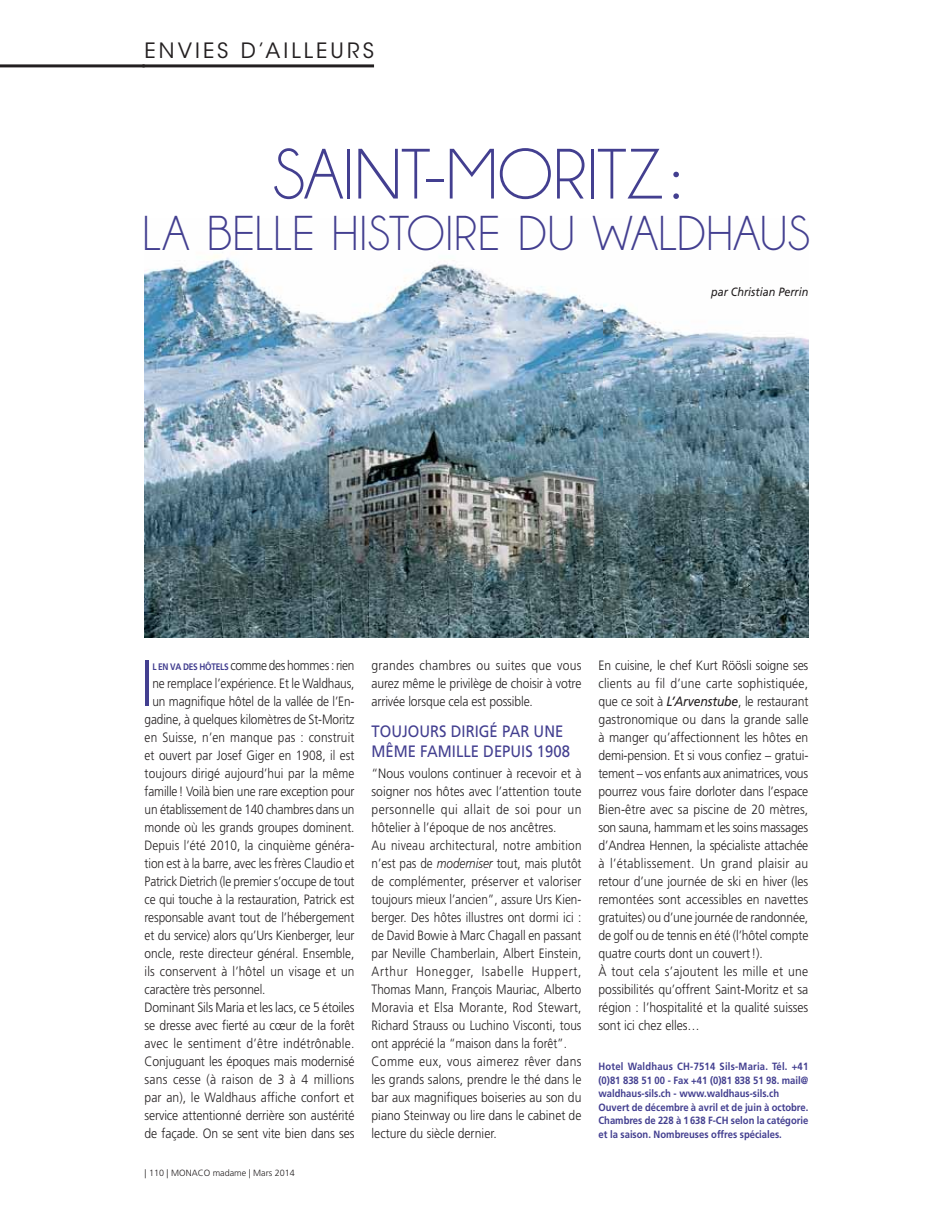
<style>
.page{position:relative;width:936px;height:1212px;background:#fff}
.page>*{position:absolute;margin:0;border:0;box-sizing:border-box;transform-origin:0 0}
.t1{font:72px "Champagne&Limousines";letter-spacing:-.01em;color:#433f90}
.t2{font:300 65.1px "Frutiger LT Std";color:#433f90;scale:.88 1}
.t3{font:49.5px "Champagne&Limousines";letter-spacing:.005em;color:#433f90}
.t4{font:21px "ITC Avant Garde Std";letter-spacing:.145em;color:#231f20}
.t5{font:16.5px/19.5px "Frutiger LT Std";color:#433f90;scale:.9 1}
.t6{font:300 13.5px/18px "Frutiger LT Std";color:#231f20;scale:.9 1}
.t7{font:300 13.5px "Frutiger LT Std";color:#231f20;scale:.88 1}
.t8{font:300 13.5px "Frutiger LT Std";letter-spacing:.02em;color:#231f20;scale:.9 1}
.t9{font:300 13.5px "Frutiger LT Std";letter-spacing:-.02em;color:#231f20;scale:.88 1}
.t10{font:italic 12px "Frutiger LT Std";color:#231f20;scale:.9 1}
.t11{font:700 10.5px/13.5px "Frutiger LT Std";color:#433f90;scale:.9 1}
.t12{font:300 9px "Frutiger LT Std";color:#231f20}
.s1{font-weight:700;font-size:9.45px;color:#433f90}
.s2{font-style:italic}
.s3{font-weight:400;font-style:italic}
</style>
<div class="page">
<hr style="left:0;top:64px;width:145px;height:3px;background:#231f20">
<img style="left:145px;top:255px;width:663px;height:383px">
<hr style="left:142px;top:64px;width:232px;height:3px;background:#231f20">
<h3 class="t4" style="left:145px;top:38px;width:231px">ENVIES D’AILLEURS</h3>
<h1 class="t1" style="left:272px;top:133px;width:410px">SAINT-MORITZ :</h1>
<h3 class="t3" style="left:142px;top:205px;width:669px">LA BELLE HISTOIRE DU WALDHAUS</h3>
<p class="t10" style="left:711px;top:285px;width:110px">par Christian Perrin</p>
<h2 class="t2" style="left:140px;top:646px;width:16px">I</h2>
<p class="t9" style="left:152px;top:657px;width:231px"><span class="s1">L EN VA DES HÔTELS</span> comme des hommes : rien</p>
<p class="t7" style="left:152px;top:675px;width:231px">ne remplace l’expérience. Et le Waldhaus,</p>
<p class="t7" style="left:152px;top:693px;width:231px">un magnifique hôtel de la vallée de l’En-</p>
<p class="t7" style="left:145px;top:711px;width:240px">gadine, à quelques kilomètres de St-Moritz</p>
<p class="t7" style="left:145px;top:729px;width:240px">en Suisse, n’en manque pas : construit</p>
<p class="t7" style="left:145px;top:747px;width:240px">et ouvert par Josef Giger en 1908, il est</p>
<p class="t7" style="left:145px;top:765px;width:240px">toujours dirigé aujourd’hui par la même</p>
<p class="t7" style="left:145px;top:783px;width:240px">famille ! Voilà bien une rare exception pour</p>
<p class="t7" style="left:145px;top:801px;width:240px">un établissement de 140 chambres dans un</p>
<p class="t7" style="left:145px;top:819px;width:240px">monde où les grands groupes dominent.</p>
<p class="t7" style="left:145px;top:837px;width:240px">Depuis l’été 2010, la cinquième généra-</p>
<p class="t7" style="left:145px;top:855px;width:240px">tion est à la barre, avec les frères Claudio et</p>
<p class="t7" style="left:145px;top:873px;width:240px">Patrick Dietrich (le premier s’occupe de tout</p>
<p class="t7" style="left:145px;top:891px;width:240px">ce qui touche à la restauration, Patrick est</p>
<p class="t7" style="left:145px;top:909px;width:240px">responsable avant tout de l’hébergement</p>
<p class="t7" style="left:145px;top:927px;width:240px">et du service) alors qu’Urs Kienberger, leur</p>
<p class="t7" style="left:145px;top:945px;width:240px">oncle, reste directeur général. Ensemble,</p>
<p class="t7" style="left:145px;top:963px;width:240px">ils conservent à l’hôtel un visage et un</p>
<p class="t7" style="left:145px;top:981px;width:139px">caractère très personnel.</p>
<p class="t6" style="left:145px;top:998px;width:234px">Dominant Sils Maria et les lacs, ce 5 étoiles</p>
<p class="t6" style="left:145px;top:1016px;width:235px">se dresse avec fierté au cœur de la forêt</p>
<p class="t8" style="left:145px;top:1035px;width:235px">avec le sentiment d’être indétrônable.</p>
<p class="t6" style="left:145px;top:1052px;width:235px">Conjuguant les époques mais modernisé</p>
<p class="t8" style="left:145px;top:1071px;width:234px">sans cesse (à raison de 3 à 4 millions</p>
<p class="t6" style="left:145px;top:1088px;width:234px">par an), le Waldhaus affiche confort et</p>
<p class="t6" style="left:145px;top:1106px;width:235px">service attentionné derrière son austérité</p>
<p class="t6" style="left:145px;top:1124px;width:235px">de façade. On se sent vite bien dans ses</p>
<p class="t12" style="left:145px;top:1168px;width:152px">| 110 | MONACO madame | Mars 2014</p>
<p class="t6" style="left:371px;top:656px;width:235px;text-align:justify">grandes chambres ou suites que vous aurez même le privilège de choisir à votre arrivée lorsque cela est possible.</p>
<p class="t5" style="left:371px;top:722px;width:222px">TOUJOURS DIRIGÉ PAR UNE<br>MÊME FAMILLE DEPUIS 1908</p>
<p class="t6" style="left:371px;top:764px;width:235px">“Nous voulons continuer à recevoir et à soigner nos hôtes avec l’attention toute personnelle qui allait de soi pour un hôtelier à l’époque de nos ancêtres.<br>Au niveau architectural, notre ambition n’est pas de <span class="s2">moderniser</span> tout, mais plutôt de complémenter, préserver et valoriser toujours mieux l’ancien”, assure Urs Kien&shy;berger. Des hôtes illustres ont dormi ici : de David Bowie à Marc Chagall en passant par Neville Chamberlain, Albert Einstein, Arthur Honegger, Isabelle Huppert, Thomas Mann, François Mauriac, Alberto Moravia et Elsa Morante, Rod Stewart, Richard Strauss ou Luchino Visconti, tous ont apprécié la “maison dans la forêt”.<br>Comme eux, vous aimerez rêver dans les grands salons, prendre le thé dans le bar aux magnifiques boiseries au son du piano Steinway ou lire dans le cabinet de lecture du siècle dernier.</p>
<p class="t6" style="left:598px;top:656px;width:235px">En cuisine, le chef Kurt Röösli soigne ses clients au fil d’une carte sophistiquée, que ce soit à <span class="s3">L’Arvenstube</span>, le restaurant gastronomique ou dans la grande salle à manger qu’affectionnent les hôtes en demi-pension. Et si vous confiez – gratui&shy;tement – vos enfants aux animatrices, vous pourrez vous faire dorloter dans l’espace Bien-être avec sa piscine de 20 mètres, son sauna, hammam et les soins massages d’Andrea Hennen, la spécialiste attachée à l’établissement. Un grand plaisir au retour d’une journée de ski en hiver (les remontées sont accessibles en navettes gratuites) ou d’une journée de randonnée, de golf ou de tennis en été (l’hôtel compte quatre courts dont un couvert !).<br>À tout cela s’ajoutent les mille et une possibilités qu’offrent Saint-Moritz et sa région : l’hospitalité et la qualité suisses sont ici chez elles…</p>
<p class="t11" style="left:598px;top:1060px;width:235px">Hotel Waldhaus CH-7514 Sils-Maria. Tél. +41 (0)81 838 51 00 - Fax +41 (0)81 838 51 98. mail@ waldhaus-sils.ch - www.waldhaus-sils.ch Ouvert de décembre à avril et de juin à octobre.<br>Chambres de 228 à 1 638 F-CH selon la catégorie et la saison. Nombreuses offres spéciales.</p>
</div>
